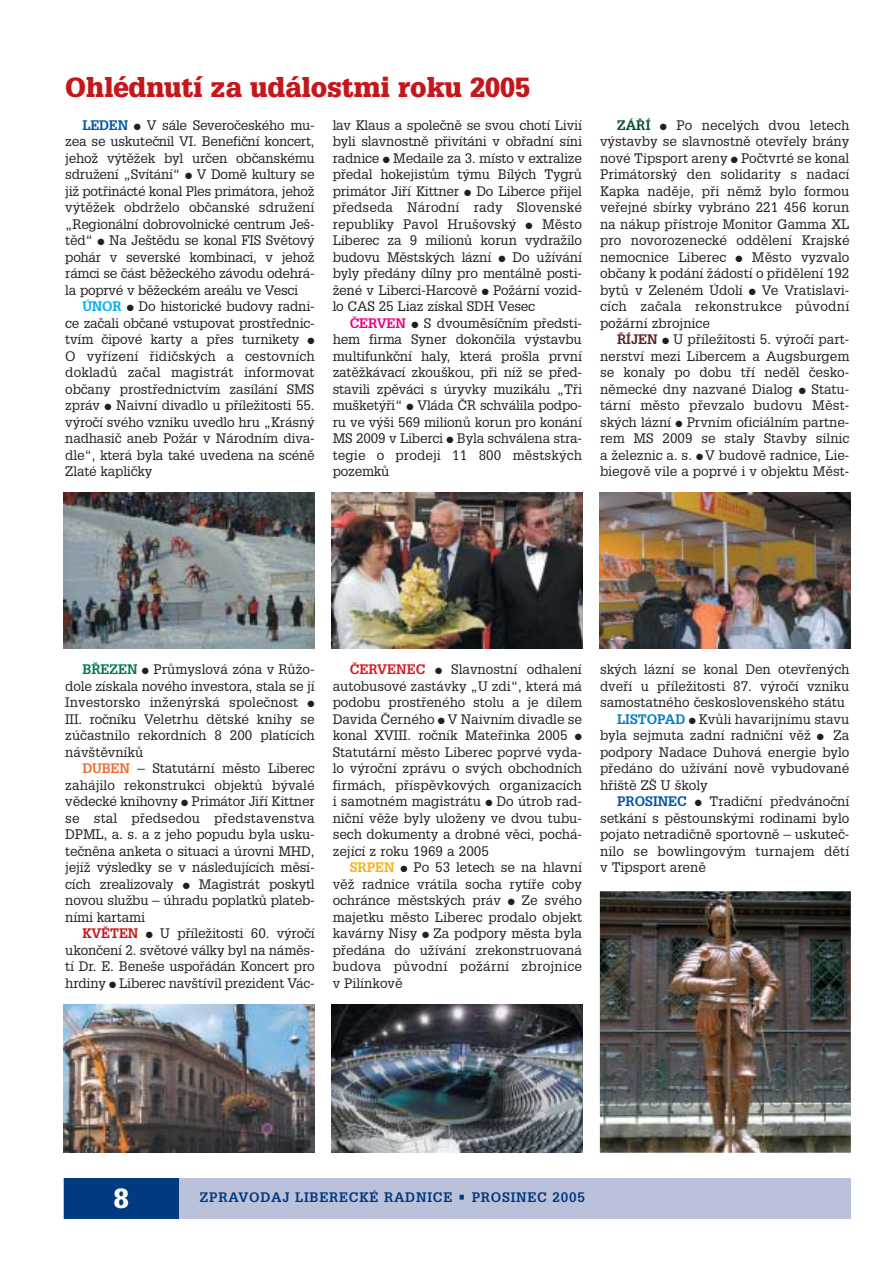
<style>
.page{position:relative;width:893px;height:1263px;background:#fff}
.page>*{position:absolute;margin:0;border:0;box-sizing:border-box;transform-origin:0 0}
.t1{font:900 27px "Glypha CE";color:#c4161b}
.t2{font:900 27px "Glypha CE";color:#fff}
.t3{font:13.5px/16.5px "Glypha CE";color:#231f1f;text-align:justify}
.t4{font:700 13.5px "Glypha CE";letter-spacing:.055em;color:#003a80}
.s1{font-weight:700;color:#0055a7}
.s2{font-weight:700;color:#00adef}
.s3{font-weight:700;color:#ed008b}
.s4{font-weight:700;color:#00512c}
.s5{font-weight:700;color:#621e20}
.s6{font-weight:700;color:#007947}
.s7{font-weight:700;color:#f26b32}
.s8{font-weight:700;color:#c4161b}
.s9{font-weight:700;color:#d7191f}
.s10{font-weight:700;color:#fcaf16}
.s11{font-weight:700;color:#007dc6}
</style>
<div class="page">
<div style="left:64px;top:1178px;width:786px;height:41px;background:#bcc1db"></div>
<div style="left:64px;top:1178px;width:115px;height:41px;background:#003a80"></div>
<img style="left:600px;top:493px;width:250px;height:155px">
<img style="left:64px;top:493px;width:251px;height:155px">
<img style="left:332px;top:493px;width:251px;height:155px">
<img style="left:64px;top:1004px;width:251px;height:149px">
<img style="left:332px;top:1004px;width:251px;height:149px">
<img style="left:600px;top:891px;width:250px;height:262px">
<h1 class="t1" style="left:65px;top:78px;width:466px">Ohlédnutí za událostmi roku 2005</h1>
<p class="t3" style="left:65px;top:118px;width:251px;text-indent:17px"><span class="s1">LEDEN</span> ● V sále Severoãeského mu&shy;zea se uskuteãnil VI. Benefiãní koncert, jehoÏ v˘tûÏek byl urãen obãanskému sdruÏení „Svítání“ ● V Domû kultury se jiÏ potfiinácté konal Ples primátora, jehoÏ v˘tûÏek obdrÏelo obãanské sdruÏení „Regionální dobrovolnické centrum Je‰- tûd“ ● Na Je‰tûdu se konal FIS Svûtov˘ pohár v severské kombinaci, v jehoÏ rámci se ãást bûÏeckého závodu odehrá&shy;la poprvé v bûÏeckém areálu ve Vesci</p>
<p class="t3" style="left:65px;top:300px;width:251px;text-indent:17px"><span class="s2">ÚNOR</span> ● Do historické budovy radni&shy;ce zaãali obãané vstupovat prostfiednic&shy;tvím ãipové karty a pfies turnikety ● O vyfiízení fiidiãsk˘ch a cestovních dokladÛ zaãal magistrát informovat obãany prostfiednictvím zasílání SMS zpráv ● Naivní divadlo u pfiíleÏitosti 55. v˘roãí svého vzniku uvedlo hru „Krásn˘ nadhasiã aneb PoÏár v Národním diva&shy;dle“, která byla také uvedena na scénû Zlaté kapliãky</p>
<p class="t3" style="left:332px;top:118px;width:251px">lav Klaus a spoleãnû se svou chotí Livií byli slavnostnû pfiivítáni v obfiadní síni radnice ● Medaile za 3. místo v extralize pfiedal hokejistÛm t˘mu Bíl˘ch TygrÛ primátor Jifií Kittner ● Do Liberce pfiijel pfiedseda Národní rady Slovenské republiky Pavol Hru‰ovsk˘ ● Mûsto Liberec za 9 milionÛ korun vydraÏilo budovu Mûstsk˘ch lázní ● Do uÏívání byly pfiedány dílny pro mentálnû posti-Ïené v Liberci-Harcovû ● PoÏární vozid&shy;lo CAS 25 Liaz získal SDH Vesec</p>
<p class="t3" style="left:332px;top:316px;width:251px;text-indent:17px"><span class="s3">âERVEN</span> ● S dvoumûsíãním pfiedsti&shy;hem firma Syner dokonãila v˘stavbu multifunkãní haly, která pro‰la první zatûÏkávací zkou‰kou, pfii níÏ se pfied&shy;stavili zpûváci s úryvky muzikálu „Tfii mu‰ket˘fii“ ● Vláda âR schválila podpo&shy;ru ve v˘‰i 569 milionÛ korun pro konání MS 2009 v Liberci ● Byla schválena stra&shy;tegie o prodeji 11 800 mûstsk˘ch pozemkÛ</p>
<p class="t3" style="left:600px;top:118px;width:251px;text-indent:17px"><span class="s4">ZÁ¤Í</span> ● Po necel˘ch dvou letech v˘stavby se slavnostnû otevfiely brány nové Tipsport areny ● Poãtvrté se konal Primátorsk˘ den solidarity s nadací Kapka nadûje, pfii nûmÏ bylo formou vefiejné sbírky vybráno 221 456 korun na nákup pfiístroje Monitor Gamma XL pro novorozenecké oddûlení Krajské nemocnice Liberec ● Mûsto vyzvalo obãany k podání Ïádostí o pfiidûlení 192 bytÛ v Zeleném Údolí ● Ve Vratislavi&shy;cích zaãala rekonstrukce pÛvodní poÏární zbrojnice</p>
<p class="t3" style="left:600px;top:333px;width:251px;text-indent:17px"><span class="s5">¤ÍJEN</span> ● U pfiíleÏitosti 5. v˘roãí part&shy;nerství mezi Libercem a Augsburgem se konaly po dobu tfií nedûl ãesko&shy;nûmecké dny nazvané Dialog ● Statu&shy;tární mûsto pfievzalo budovu Mûst&shy;sk˘ch lázní ● Prvním oficiálním partne&shy;rem MS 2009 se staly Stavby silnic a Ïeleznic a. s. ● V budovû radnice, Lie&shy;biegovû vile a poprvé i v objektu Mûst-</p>
<p class="t3" style="left:65px;top:663px;width:251px;text-indent:17px"><span class="s6">B¤EZEN</span> ● PrÛmyslová zóna v RÛÏo&shy;dole získala nového investora, stala se jí Investorsko inÏen˘rská spoleãnost ● III. roãníku Veletrhu dûtské knihy se zúãastnilo rekordních 8 200 platících náv‰tûvníkÛ</p>
<p class="t3" style="left:65px;top:762px;width:251px;text-indent:17px"><span class="s7">DUBEN</span> – Statutární mûsto Liberec zahájilo rekonstrukci objektÛ b˘valé vûdecké knihovny ● Primátor Jifií Kittner se stal pfiedsedou pfiedstavenstva DPML, a. s. a z jeho popudu byla usku&shy;teãnûna anketa o situaci a úrovni MHD, jejíÏ v˘sledky se v následujících mûsí&shy;cích zrealizovaly ● Magistrát poskytl novou sluÏbu – úhradu poplatkÛ plateb&shy;ními kartami</p>
<p class="t3" style="left:65px;top:927px;width:251px;text-indent:17px"><span class="s8">KVùTEN</span> ● U pfiíleÏitosti 60. v˘roãí ukonãení 2. svûtové války byl na námûs&shy;tí Dr. E. Bene‰e uspofiádán Koncert pro hrdiny ● Liberec nav‰tívil prezident Vác-</p>
<p class="t3" style="left:332px;top:663px;width:251px;text-indent:17px"><span class="s9">âERVENEC</span> ● Slavnostní odhalení autobusové zastávky „U zdi“, která má podobu prostfieného stolu a je dílem Davida âerného ● V Naivním divadle se konal XVIII. roãník Matefiinka 2005 ● Statutární mûsto Liberec poprvé vyda&shy;lo v˘roãní zprávu o sv˘ch obchodních firmách, pfiíspûvkov˘ch organizacích i samotném magistrátu ● Do útrob rad&shy;niãní vûÏe byly uloÏeny ve dvou tubu&shy;sech dokumenty a drobné vûci, pochá&shy;zející z roku 1969 a 2005</p>
<p class="t3" style="left:332px;top:861px;width:251px;text-indent:17px"><span class="s10">SRPEN</span> ● Po 53 letech se na hlavní vûÏ radnice vrátila socha rytífie coby ochránce mûstsk˘ch práv ● Ze svého majetku mûsto Liberec prodalo objekt kavárny Nisy ● Za podpory mûsta byla pfiedána do uÏívání zrekonstruovaná budova pÛvodní poÏární zbrojnice v Pilínkovû</p>
<p class="t3" style="left:600px;top:663px;width:251px">sk˘ch lázní se konal Den otevfien˘ch</p>
<p class="t3" style="left:600px;top:679px;width:251px">dvefií u pfiíleÏitosti 87. v˘roãí vzniku</p>
<p class="t3" style="left:600px;top:696px;width:247px">samostatného ãeskoslovenského státu</p>
<p class="t3" style="left:617px;top:712px;width:234px"><span class="s11">LISTOPAD</span> ● KvÛli havarijnímu stavu</p>
<p class="t3" style="left:600px;top:729px;width:251px">byla sejmuta zadní radniãní vûÏ ● Za</p>
<p class="t3" style="left:600px;top:745px;width:251px">podpory Nadace Duhová energie bylo</p>
<p class="t3" style="left:600px;top:762px;width:251px">pfiedáno do uÏívání novû vybudované</p>
<p class="t3" style="left:600px;top:778px;width:109px">hfii‰tû Z· U ‰koly</p>
<p class="t3" style="left:617px;top:795px;width:234px"><span class="s1">PROSINEC</span> ● Tradiãní pfiedvánoãní</p>
<p class="t3" style="left:600px;top:811px;width:251px">setkání s pûstounsk˘mi rodinami bylo</p>
<p class="t3" style="left:600px;top:828px;width:251px">pojato netradiãnû sportovnû – uskuteã-</p>
<p class="t3" style="left:600px;top:844px;width:251px">nilo se bowlingov˘m turnajem dûtí</p>
<p class="t3" style="left:600px;top:861px;width:107px">v Tipsport arenû</p>
<h1 class="t2" style="left:114px;top:1189px;width:17px">8</h1>
<p class="t4" style="left:200px;top:1193px;width:386px">ZPRAVODAJ LIBERECKÉ RADNICE • PROSINEC 2005</p>
</div>
